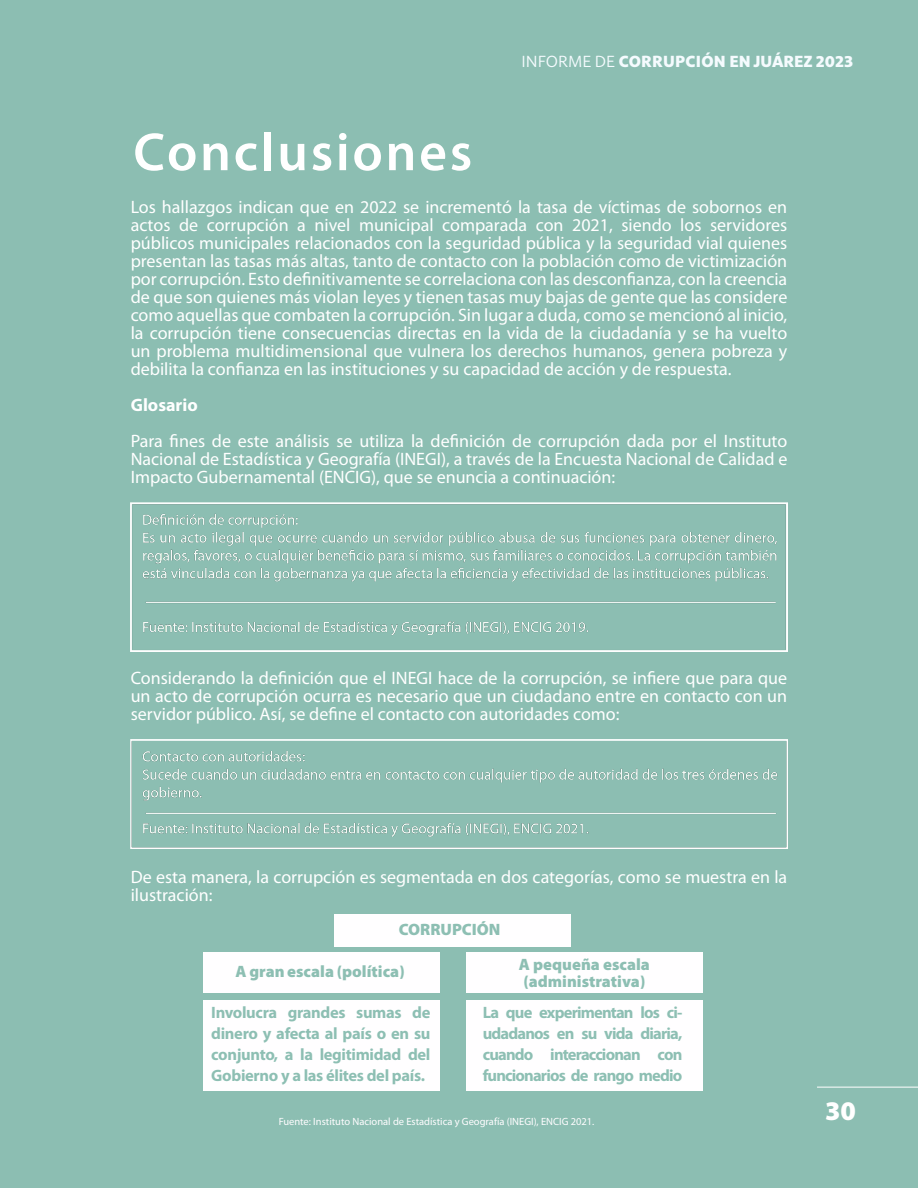
<style>
.page{position:relative;width:918px;height:1188px;background:#8cbeb2}
.page>*{position:absolute;margin:0;border:0;box-sizing:border-box;transform-origin:0 0}
.t1{font:600 54px "Myriad Pro";letter-spacing:.05em;color:#fff}
.t2{font:900 27px "Myriad Pro";color:#fff}
.t3{font:18px/18px "Myriad Pro";color:#fff;text-align:justify}
.t4{font:700 18px "Myriad Pro";color:#fff}
.t5{font:700 16.5px/21px "Myriad Pro";letter-spacing:-.04em;color:#8dbfb3;text-align:justify}
.t6{font:900 16.5px/16.5px "Myriad Pro";color:#8dbfb3}
.t7{font:900 16.5px "Solitaire MVB Pro";color:#f5fbfe}
.t8{font:10.5px "Myriad Pro";color:#fffdff}
.s1{font-weight:400}
</style>
<div class="page">
<img style="left:131px;top:502px;width:656px;height:149px">
<img style="left:131px;top:739px;width:656px;height:109px">
<div style="left:204px;top:1000px;width:236px;height:90px;background:#fffeff"></div>
<div style="left:466px;top:1000px;width:237px;height:90px;background:#fffeff"></div>
<div style="left:203px;top:952px;width:237px;height:41px;background:#fffeff"></div>
<div style="left:466px;top:952px;width:236px;height:41px;background:#fffeff"></div>
<div style="left:335px;top:914px;width:236px;height:32px;background:#fffeff"></div>
<hr style="left:817px;top:1087px;width:101px;height:1px;background:#fff">
<h1 class="t1" style="left:133px;top:118px;width:340px">Conclusiones</h1>
<p class="t7" style="left:522px;top:50px;width:333px"><span class="s1">INFORME DE</span> CORRUPCIÓN EN JUÁREZ 2023</p>
<p class="t3" style="left:131px;top:197px;width:658px">Los hallazgos indican que en 2022 se incrementó la tasa de víctimas de sobornos en actos de corrupción a nivel municipal comparada con 2021, siendo los servidores públicos municipales relacionados con la seguridad pública y la seguridad vial quienes presentan las tasas más altas, tanto de contacto con la población como de victimización por corrupción. Esto definitivamente se correlaciona con las desconfianza, con la creencia de que son quienes más violan leyes y tienen tasas muy bajas de gente que las considere como aquellas que combaten la corrupción. Sin lugar a duda, como se mencionó al inicio, la corrupción tiene consecuencias directas en la vida de la ciudadanía y se ha vuelto un problema multidimensional que vulnera los derechos humanos, genera pobreza y debilita la confianza en las instituciones y su capacidad de acción y de respuesta.</p>
<p class="t4" style="left:131px;top:393px;width:69px">Glosario</p>
<p class="t3" style="left:131px;top:431px;width:658px">Para fines de este análisis se utiliza la definición de corrupción dada por el Instituto Nacional de Estadística y Geografía (INEGI), a través de la Encuesta Nacional de Calidad e Impacto Gubernamental (ENCIG), que se enuncia a continuación:</p>
<p class="t3" style="left:131px;top:669px;width:658px">Considerando la definición que el INEGI hace de la corrupción, se infiere que para que un acto de corrupción ocurra es necesario que un ciudadano entre en contacto con un servidor público. Así, se define el contacto con autoridades como:</p>
<p class="t3" style="left:131px;top:868px;width:658px">De esta manera, la corrupción es segmentada en dos categorías, como se muestra en la ilustración:</p>
<p class="t6" style="left:399px;top:921px;width:103px">CORRUPCIÓN</p>
<p class="t6" style="left:236px;top:963px;width:171px">A gran escala (política)</p>
<p class="t6" style="left:519px;top:956px;width:133px">A pequeña escala (administrativa)</p>
<p class="t5" style="left:211px;top:1002px;width:221px">Involucra grandes sumas de dinero y afecta al país o en su conjunto, a la legitimidad del Gobierno y a las élites del país.</p>
<p class="t5" style="left:483px;top:1001px;width:201px">La que experimentan los ci&shy;udadanos en su vida diaria, cuando interaccionan con funcionarios de rango medio</p>
<p class="t8" style="left:279px;top:1115px;width:317px">Fuente: Instituto Nacional de Estadística y Geografía (INEGI), ENCIG 2021.</p>
<h2 class="t2" style="left:825px;top:1093px;width:32px">30</h2>
</div>
